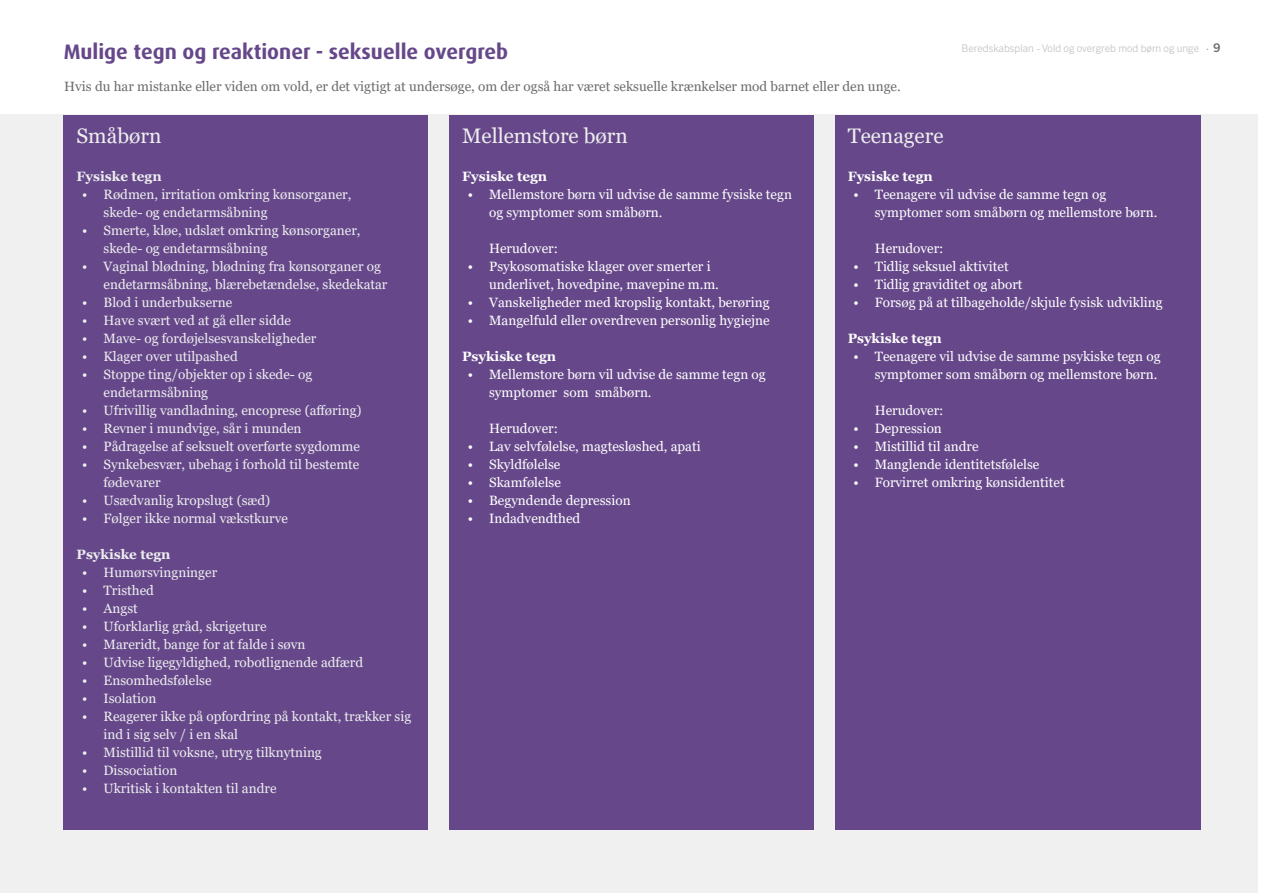
<style>
.page{position:relative;width:1263px;height:893px;background:#fff}
.page>*{position:absolute;margin:0;border:0;box-sizing:border-box;transform-origin:0 0}
.t1{font:700 21px "Dax Pro";color:#66488a}
.t2{font:21px "Georgia";color:#eeeeef}
.t3{font:13.5px/18px "Georgia";color:#eeeeef}
.t4{font:13.5px/18px "Georgia";color:#fff}
.t5{font:13.5px "Georgia";color:#6c6c6f}
.t6{font:700 13.5px "Georgia";color:#fff}
.t7{font:700 13.5px "Georgia";color:#eeeeef}
.t8{font:300 10.5px "Trade Gothic Next LT Pro";color:#babbbe}
.s1{color:#6c6c6f}
.s2{font-weight:700;font-size:12px;color:#6c6c6f}
</style>
<div class="page">
<div style="left:0;top:115px;width:1257px;height:778px;background:#f0f0f1"></div>
<div style="left:64px;top:115px;width:364px;height:714px;background:#66488a"></div>
<div style="left:449px;top:115px;width:365px;height:714px;background:#66488a"></div>
<div style="left:835px;top:115px;width:366px;height:714px;background:#66488a"></div>
<h1 class="t1" style="left:64px;top:38px;width:446px">Mulige tegn og reaktioner - seksuelle overgreb</h1>
<p class="t5" style="left:64px;top:78px;width:838px">Hvis du har mistanke eller viden om vold, er det vigtigt at undersøge, om der også har været seksuelle krænkelser mod barnet eller den unge.</p>
<p class="t8" style="left:961px;top:41px;width:260px">Beredskabsplan - Vold og overgreb mod børn og unge <span class="s1">·</span> <span class="s2">9</span></p>
<h1 class="t2" style="left:77px;top:123px;width:86px">Småbørn</h1>
<p class="t7" style="left:77px;top:168px;width:87px">Fysiske tegn</p>
<p class="t3" style="left:104px;top:186px;width:249px;text-indent:-21px">• Rødmen, irritation omkring kønsorganer, skede- og endetarmsåbning</p>
<p class="t3" style="left:104px;top:222px;width:258px;text-indent:-21px">• Smerte, kløe, udslæt omkring kønsorganer, skede- og endetarmsåbning</p>
<p class="t3" style="left:104px;top:258px;width:285px;text-indent:-21px">• Vaginal blødning, blødning fra kønsorganer og endetarmsåbning, blærebetændelse, skedekatar</p>
<p class="t3" style="left:82px;top:294px;width:151px">• Blod i underbukserne</p>
<p class="t3" style="left:82px;top:312px;width:210px">• Have svært ved at gå eller sidde</p>
<p class="t3" style="left:82px;top:330px;width:236px">• Mave- og fordøjelsesvanskeligheder</p>
<p class="t3" style="left:82px;top:348px;width:157px">• Klager over utilpashed</p>
<p class="t3" style="left:104px;top:366px;width:210px;text-indent:-21px">• Stoppe ting/objekter op i skede- og endetarmsåbning</p>
<p class="t3" style="left:82px;top:402px;width:281px">• Ufrivillig vandladning, encoprese (afføring)</p>
<p class="t3" style="left:82px;top:420px;width:221px">• Revner i mundvige, sår i munden</p>
<p class="t3" style="left:82px;top:438px;width:279px">• Pådragelse af seksuelt overførte sygdomme</p>
<p class="t3" style="left:104px;top:456px;width:257px;text-indent:-21px">• Synkebesvær, ubehag i forhold til bestemte fødevarer</p>
<p class="t3" style="left:82px;top:491px;width:190px">• Usædvanlig kropslugt (sæd)</p>
<p class="t3" style="left:82px;top:509px;width:207px">• Følger ikke normal vækstkurve</p>
<p class="t7" style="left:77px;top:546px;width:96px">Psykiske tegn</p>
<p class="t3" style="left:82px;top:563px;width:136px">• Humørsvingninger</p>
<p class="t3" style="left:82px;top:581px;width:73px">• Tristhed</p>
<p class="t3" style="left:82px;top:599px;width:57px">• Angst</p>
<p class="t3" style="left:82px;top:617px;width:186px">• Uforklarlig gråd, skrigeture</p>
<p class="t3" style="left:82px;top:635px;width:225px">• Mareridt, bange for at falde i søvn</p>
<p class="t3" style="left:82px;top:653px;width:282px">• Udvise ligegyldighed, robotlignende adfærd</p>
<p class="t3" style="left:82px;top:671px;width:131px">• Ensomhedsfølelse</p>
<p class="t3" style="left:82px;top:689px;width:76px">• Isolation</p>
<p class="t3" style="left:104px;top:707px;width:309px;text-indent:-21px">• Reagerer ikke på opfordring på kontakt, trækker sig ind i sig selv / i en skal</p>
<p class="t3" style="left:82px;top:743px;width:241px">• Mistillid til voksne, utryg tilknytning</p>
<p class="t3" style="left:82px;top:761px;width:97px">• Dissociation</p>
<p class="t3" style="left:82px;top:779px;width:196px">• Ukritisk i kontakten til andre</p>
<h1 class="t2" style="left:462px;top:123px;width:167px">Mellemstore børn</h1>
<p class="t6" style="left:462px;top:168px;width:87px">Fysiske tegn</p>
<p class="t4" style="left:489px;top:186px;width:304px;text-indent:-21px">• Mellemstore børn vil udvise de samme fysiske tegn og symptomer som småbørn.</p>
<p class="t4" style="left:489px;top:240px;width:70px">Herudover:</p>
<p class="t4" style="left:489px;top:258px;width:231px;text-indent:-21px">• Psykosomatiske klager over smerter i underlivet, hovedpine, mavepine m.m.</p>
<p class="t4" style="left:468px;top:294px;width:303px">• Vanskeligheder med kropslig kontakt, berøring</p>
<p class="t4" style="left:468px;top:312px;width:303px">• Mangelfuld eller overdreven personlig hygiejne</p>
<p class="t6" style="left:462px;top:348px;width:96px">Psykiske tegn</p>
<p class="t4" style="left:489px;top:366px;width:278px;text-indent:-21px">• Mellemstore børn vil udvise de samme tegn og symptomer som småbørn.</p>
<p class="t4" style="left:489px;top:420px;width:70px">Herudover:</p>
<p class="t4" style="left:468px;top:438px;width:234px">• Lav selvfølelse, magtesløshed, apati</p>
<p class="t4" style="left:468px;top:456px;width:94px">• Skyldfølelse</p>
<p class="t4" style="left:468px;top:474px;width:95px">• Skamfølelse</p>
<p class="t4" style="left:468px;top:492px;width:164px">• Begyndende depression</p>
<p class="t4" style="left:468px;top:510px;width:114px">• Indadvendthed</p>
<h1 class="t2" style="left:848px;top:123px;width:97px">Teenagere</h1>
<p class="t6" style="left:848px;top:168px;width:87px">Fysiske tegn</p>
<p class="t4" style="left:875px;top:186px;width:284px;text-indent:-21px">• Teenagere vil udvise de samme tegn og symptomer som småbørn og mellemstore børn.</p>
<p class="t4" style="left:875px;top:240px;width:70px">Herudover:</p>
<p class="t4" style="left:853px;top:258px;width:157px">• Tidlig seksuel aktivitet</p>
<p class="t4" style="left:853px;top:276px;width:171px">• Tidlig graviditet og abort</p>
<p class="t4" style="left:853px;top:294px;width:311px">• Forsøg på at tilbageholde/skjule fysisk udvikling</p>
<p class="t6" style="left:848px;top:330px;width:96px">Psykiske tegn</p>
<p class="t4" style="left:853px;top:348px;width:309px;text-align:right">• Teenagere vil udvise de samme psykiske tegn og symptomer som småbørn og mellemstore børn.</p>
<p class="t4" style="left:875px;top:402px;width:70px">Herudover:</p>
<p class="t4" style="left:853px;top:420px;width:90px">• Depression</p>
<p class="t4" style="left:853px;top:438px;width:127px">• Mistillid til andre</p>
<p class="t4" style="left:853px;top:456px;width:188px">• Manglende identitetsfølelse</p>
<p class="t4" style="left:853px;top:474px;width:213px">• Forvirret omkring kønsidentitet</p>
</div>
